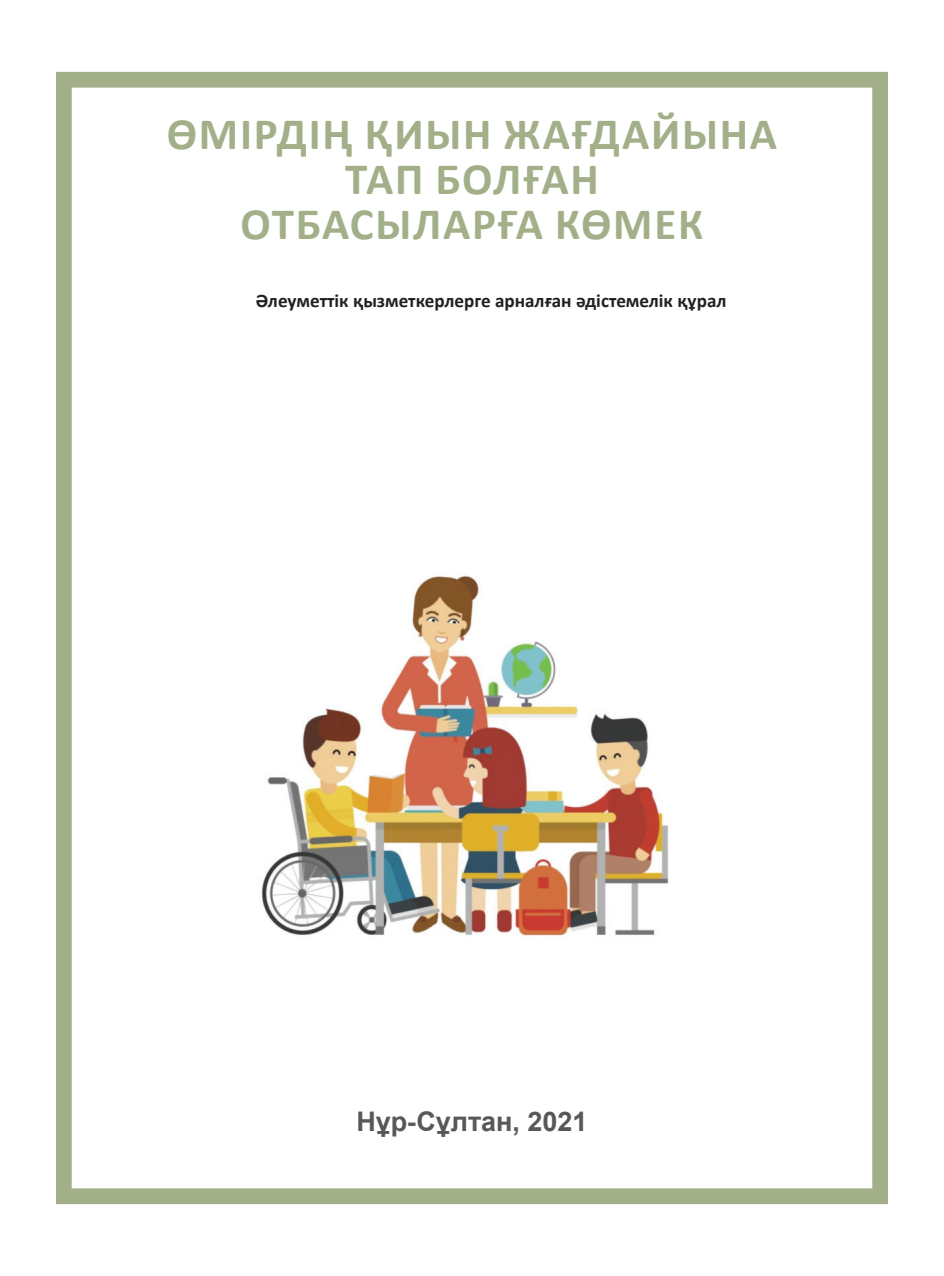
<style>
.page{position:relative;width:944px;height:1276px;background:#fff}
.page>*{position:absolute;margin:0;border:0;box-sizing:border-box;transform-origin:0 0}
.t1{font:700 45px/45px "Calibri";letter-spacing:.04em;color:#a3af89;text-align:center}
.t2{font:700 27px "KZ Arial";color:#57585a}
.t3{font:700 19.12px "Calibri";color:#231f20}
</style>
<div class="page">
<img style="left:261px;top:575px;width:408px;height:362px">
<div style="left:56px;top:72px;width:832px;height:1132px;border:16px solid #a3af89"></div>
<h1 class="t1" style="left:167px;top:111px;width:612px">ӨМІРДІҢ ҚИЫН ЖАҒДАЙЫНА<br>ТАП БОЛҒАН<br>ОТБАСЫЛАРҒА КӨМЕК</h1>
<p class="t3" style="left:256px;top:287px;width:472px">Әлеуметтік қызметкерлерге арналған әдістемелік құрал</p>
<h2 class="t2" style="left:356px;top:1106px;width:233px">Нұр-Сұлтан, 2021</h2>
</div>
